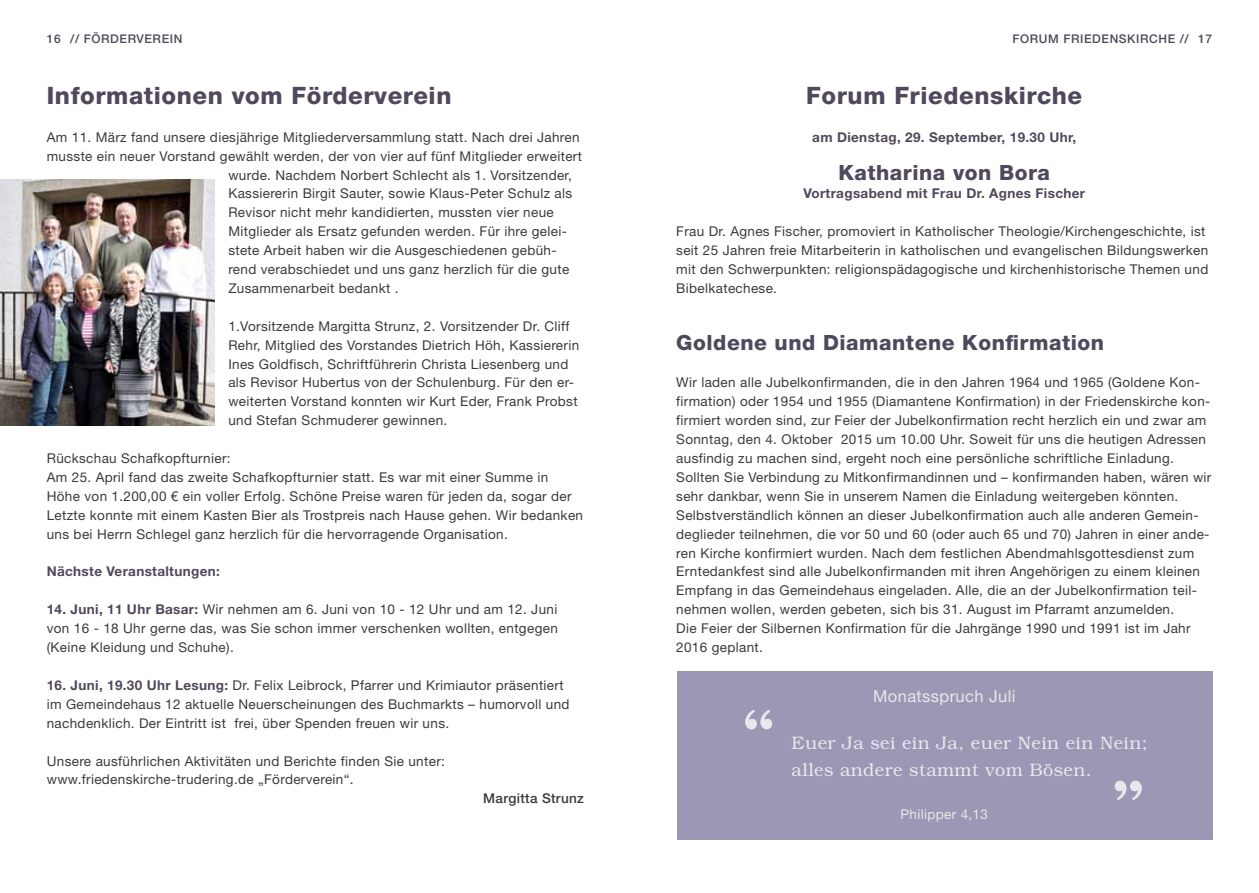
<style>
.page{position:relative;width:1259px;height:893px;background:#fff}
.page>*{position:absolute;margin:0;border:0;box-sizing:border-box;transform-origin:0 0}
.t1{font:300 90px "Bookman Std";color:#eae7ec}
.t2{font:800 24px "Helvetica Neue LT Std";letter-spacing:.025em;color:#50485c}
.t3{font:800 21px "Helvetica Neue LT Std";letter-spacing:.025em;color:#50485c}
.t4{font:300 18px/27px "Bookman Std";letter-spacing:.025em;color:#eae7ec}
.t5{font:16.5px "Helvetica Neue LT Std";letter-spacing:.025em;color:#eae7ec}
.t6{font:13.5px/18.9px "Helvetica Neue LT Std";letter-spacing:.025em;color:#3b3b3a}
.t7{font:700 13.5px "Helvetica Neue LT Std";letter-spacing:.025em;color:#50485c}
.t8{font:500 13.5px "Helvetica Neue LT Std";letter-spacing:.025em;color:#3b3b3a}
.t9{font:13.5px "Helvetica Neue LT Std";letter-spacing:.025em;color:#eae7ec}
.t10{font:500 12px "Helvetica Neue LT Std";letter-spacing:.05em;color:#50485c}
.s1{font-weight:700;color:#50485c}
</style>
<div class="page">
<img style="left:0;top:180px;width:214px;height:245px">
<div style="left:677px;top:671px;width:535px;height:169px;background:#9c97b4"></div>
<p class="t10" style="left:47px;top:31px;width:137px">16 // FÖRDERVEREIN</p>
<p class="t10" style="left:1012px;top:31px;width:201px">FORUM FRIEDENSKIRCHE // 17</p>
<h2 class="t2" style="left:47px;top:81px;width:406px">Informationen vom Förderverein</h2>
<p class="t6" style="left:47px;top:127px;width:534px">Am 11. März fand unsere diesjährige Mitgliederversammlung statt. Nach drei Jahren</p>
<p class="t6" style="left:47px;top:146px;width:537px">musste ein neuer Vorstand gewählt werden, der von vier auf fünf Mitglieder erweitert</p>
<p class="t6" style="left:228px;top:165px;width:345px">wurde. Nachdem Norbert Schlecht als 1. Vorsitzender,</p>
<p class="t6" style="left:228px;top:184px;width:345px">Kassiererin Birgit Sauter, sowie Klaus-Peter Schulz als</p>
<p class="t6" style="left:228px;top:203px;width:327px">Revisor nicht mehr kandidierten, mussten vier neue</p>
<p class="t6" style="left:228px;top:222px;width:340px">Mitglieder als Ersatz gefunden werden. Für ihre gelei-</p>
<p class="t6" style="left:228px;top:241px;width:330px">stete Arbeit haben wir die Ausgeschiedenen gebüh-</p>
<p class="t6" style="left:228px;top:260px;width:342px">rend verabschiedet und uns ganz herzlich für die gute</p>
<p class="t6" style="left:228px;top:279px;width:172px">Zusammenarbeit bedankt .</p>
<p class="t6" style="left:228px;top:316px;width:352px">1.Vorsitzende Margitta Strunz, 2. Vorsitzender Dr. Cliff Rehr, Mitglied des Vorstandes Dietrich Höh, Kassiererin Ines Goldfisch, Schriftführerin Christa Liesenberg und als Revisor Hubertus von der Schulenburg. Für den er&shy;weiterten Vorstand konnten wir Kurt Eder, Frank Probst und Stefan Schmuderer gewinnen.</p>
<p class="t6" style="left:47px;top:449px;width:538px">Rückschau Schafkopfturnier:<br>Am 25. April fand das zweite Schafkopfturnier statt. Es war mit einer Summe in Höhe von 1.200,00 € ein voller Erfolg. Schöne Preise waren für jeden da, sogar der Letzte konnte mit einem Kasten Bier als Trostpreis nach Hause gehen. Wir bedanken uns bei Herrn Schlegel ganz herzlich für die hervorragende Organisation.</p>
<p class="t7" style="left:47px;top:563px;width:175px">Nächste Veranstaltungen:</p>
<p class="t6" style="left:47px;top:600px;width:512px;text-align:justify"><span class="s1">14. Juni, 11 Uhr Basar:</span> Wir nehmen am 6. Juni von 10 - 12 Uhr und am 12. Juni von 16 - 18 Uhr gerne das, was Sie schon immer verschenken wollten, entgegen (Keine Kleidung und Schuhe).</p>
<p class="t6" style="left:47px;top:675px;width:524px"><span class="s1">16. Juni, 19.30 Uhr Lesung:</span> Dr. Felix Leibrock, Pfarrer und Krimiautor präsentiert im Gemeindehaus 12 aktuelle Neuerscheinungen des Buchmarkts – humorvoll und nachdenklich. Der Eintritt ist frei, über Spenden freuen wir uns.</p>
<p class="t6" style="left:47px;top:751px;width:400px">Unsere ausführlichen Aktivitäten und Berichte finden Sie unter: www.friedenskirche-trudering.de „Förderverein“.</p>
<p class="t8" style="left:483px;top:790px;width:102px">Margitta Strunz</p>
<h2 class="t2" style="left:806px;top:81px;width:277px">Forum Friedenskirche</h2>
<p class="t7" style="left:812px;top:129px;width:265px">am Dienstag, 29. September, 19.30 Uhr,</p>
<h3 class="t3" style="left:838px;top:160px;width:213px">Katharina von Bora</h3>
<p class="t7" style="left:803px;top:185px;width:283px">Vortragsabend mit Frau Dr. Agnes Fischer</p>
<p class="t6" style="left:676px;top:222px;width:533px">Frau Dr. Agnes Fischer, promoviert in Katholischer Theologie/Kirchengeschichte, ist seit 25 Jahren freie Mitarbeiterin in katholischen und evangelischen Bildungswerken mit den Schwerpunkten: religionspädagogische und kirchenhistorische Themen und Bibelkatechese.</p>
<h3 class="t3" style="left:676px;top:330px;width:429px">Goldene und Diamantene Konfirmation</h3>
<p class="t6" style="left:676px;top:373px;width:537px">Wir laden alle Jubelkonfirmanden, die in den Jahren 1964 und 1965 (Goldene Kon&shy;firmation) oder 1954 und 1955 (Diamantene Konfirmation) in der Friedenskirche kon&shy;firmiert worden sind, zur Feier der Jubelkonfirmation recht herzlich ein und zwar am Sonntag, den 4. Oktober 2015 um 10.00 Uhr. Soweit für uns die heutigen Adressen ausfindig zu machen sind, ergeht noch eine persönliche schriftliche Einladung.<br>Sollten Sie Verbindung zu Mitkonfirmandinnen und – konfirmanden haben, wären wir sehr dankbar, wenn Sie in unserem Namen die Einladung weitergeben könnten.<br>Selbstverständlich können an dieser Jubelkonfirmation auch alle anderen Gemein&shy;deglieder teilnehmen, die vor 50 und 60 (oder auch 65 und 70) Jahren in einer ande&shy;ren Kirche konfirmiert wurden. Nach dem festlichen Abendmahlsgottesdienst zum Erntedankfest sind alle Jubelkonfirmanden mit ihren Angehörigen zu einem kleinen Empfang in das Gemeindehaus eingeladen. Alle, die an der Jubelkonfirmation teil&shy;nehmen wollen, werden gebeten, sich bis 31. August im Pfarramt anzumelden.<br>Die Feier der Silbernen Konfirmation für die Jahrgänge 1990 und 1991 ist im Jahr 2016 geplant.</p>
<p class="t5" style="left:873px;top:686px;width:144px">Monatsspruch Juli</p>
<h1 class="t1" style="left:741px;top:691px;width:37px">“</h1>
<h3 class="t4" style="left:791px;top:729px;width:357px">Euer Ja sei ein Ja, euer Nein ein Nein; alles andere stammt vom Bösen.</h3>
<h1 class="t1" style="left:1110px;top:709px;width:37px">„</h1>
<p class="t9" style="left:900px;top:806px;width:89px">Philipper 4,13</p>
</div>
